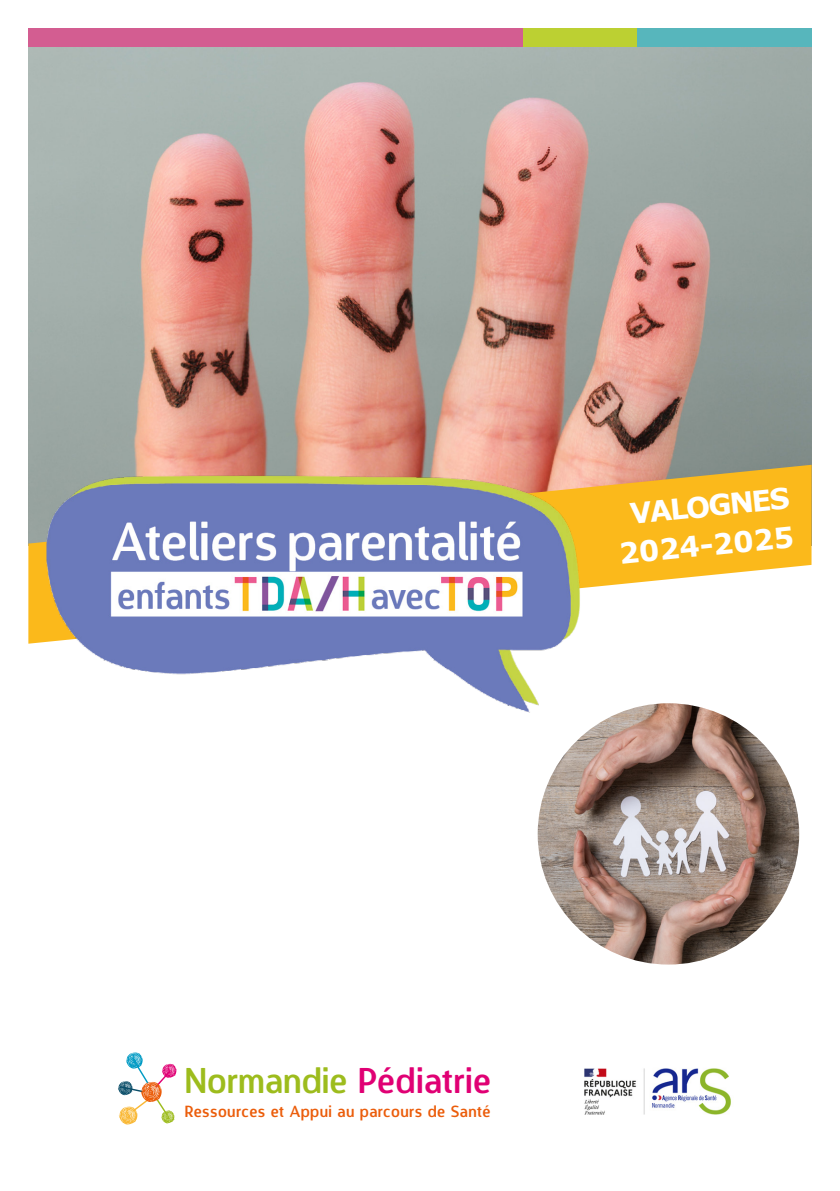
<style>
.page{position:relative;width:840px;height:1191px;background:#fff}
.page>*{position:absolute;margin:0;border:0;box-sizing:border-box;transform-origin:0 0}
.t1{font:34.8px "Designosaur";letter-spacing:.01em;color:#9dbc1d}
.t2{font:700 28.4px/38.8px "Verdana";color:#fff;text-align:center}
.t3{font:15.6px "Designosaur";letter-spacing:.025em;color:#eb5d0b}
.s1{color:#e00074}
</style>
<div class="page">
<img style="left:584px;top:1068px;width:147px;height:47px">
<img style="left:28px;top:47px;width:783px;height:418px">
<svg style="left:28px;top:465px;width:783px;height:178px;fill:#fbb91b"></svg>
<svg style="left:118px;top:1052px;width:58px;height:72px"></svg>
<img style="left:537px;top:703px;width:261px;height:261px;border-radius:131px">
<div style="left:28px;top:28px;width:501px;height:19px;background:#d35d91"></div>
<div style="left:632px;top:28px;width:179px;height:19px;background:#57b6bc"></div>
<div style="left:523px;top:28px;width:113px;height:19px;background:#bcd032"></div>
<img style="left:35px;top:459px;width:548px;height:254px">
<h2 class="t2" style="left:612px;top:496px;width:177px;rotate:-6deg">VALOGNES<br>2024-2025</h2>
<h1 class="t1" style="left:184px;top:1051px;width:308px">Normandie <span class="s1">Pédiatrie</span></h1>
<p class="t3" style="left:184px;top:1098px;width:307px">Ressources et Appui au parcours de Santé</p>
</div>
